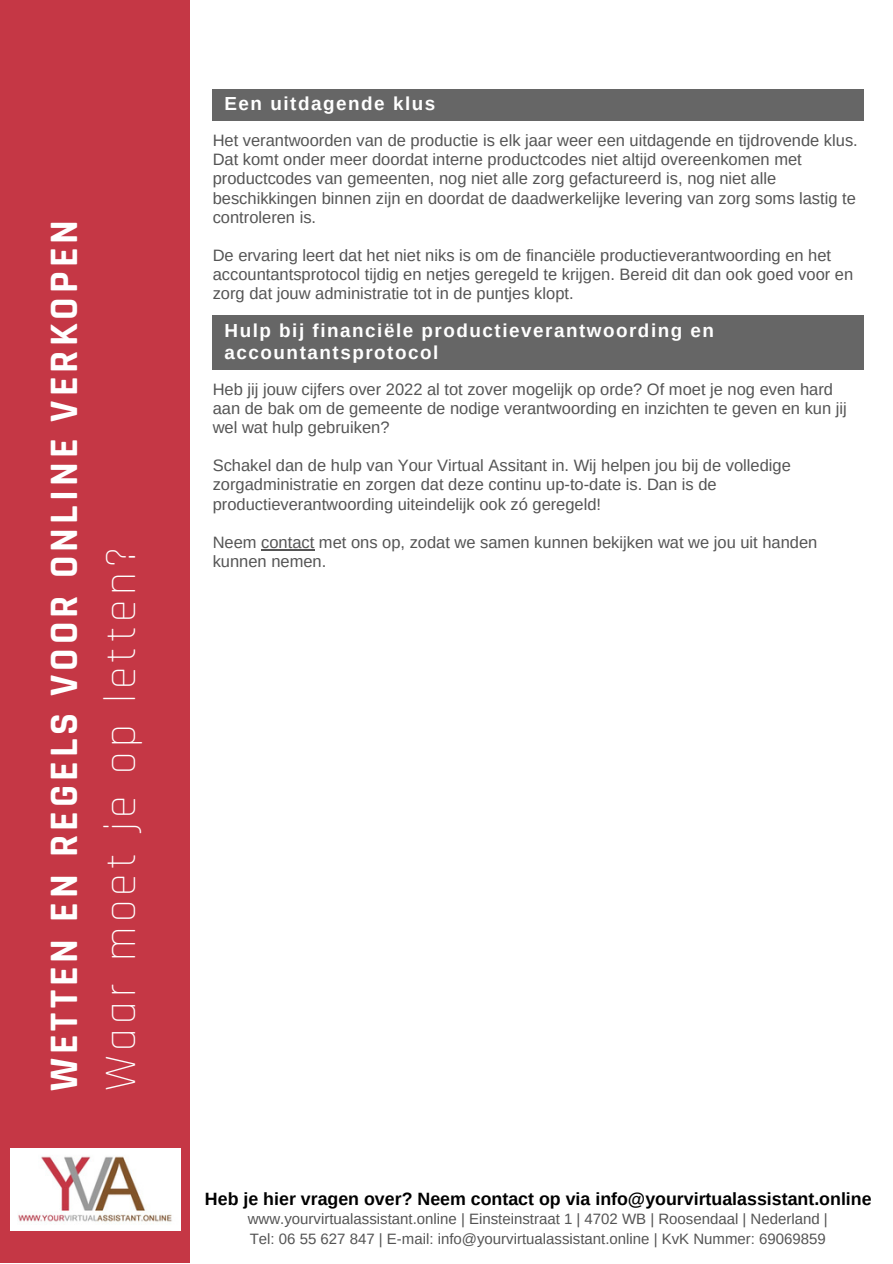
<style>
.page{position:relative;width:893px;height:1264px;background:#fff}
.page>*{position:absolute;margin:0;border:0;box-sizing:border-box;transform-origin:0 0}
.t1{font:300 45.3px "Rajdhani";letter-spacing:.1em;color:#fff}
.t2{font:700 40.8px "Rajdhani";letter-spacing:.1em;color:#fff}
.t3{font:700 18.9px/22.5px "Arimo";letter-spacing:.08em;color:#fff}
.t4{font:700 17.85px "Arimo";color:#000}
.t5{font:16.5px/19px "Arimo";color:#545454}
.t6{font:15px/20.2px "Arimo";color:#545454}
</style>
<div class="page">
<div style="left:0;top:0;width:189px;height:1262px;background:#c53745"></div>
<img style="left:11px;top:1148px;width:169px;height:82px">
<div style="left:213px;top:89px;width:650px;height:32px;background:#666"></div>
<div style="left:213px;top:315px;width:650px;height:54px;background:#666"></div>
<hr style="left:261px;top:549px;width:53px;height:1px;background:#545454">
<h2 class="t2" style="left:39px;top:1091px;width:872px;rotate:-90deg">WETTEN EN REGELS VOOR ONLINE VERKOPEN</h2>
<h1 class="t1" style="left:93px;top:1091px;width:546px;rotate:-90deg">Waar moet je op letten?</h1>
<p class="t3" style="left:224px;top:93px;width:212px">Een uitdagende klus</p>
<p class="t5" style="left:213px;top:131px;width:646px">Het verantwoorden van de productie is elk jaar weer een uitdagende en tijdrovende klus.<br>Dat komt onder meer doordat interne productcodes niet altijd overeenkomen met productcodes van gemeenten, nog niet alle zorg gefactureerd is, nog niet alle beschikkingen binnen zijn en doordat de daadwerkelijke levering van zorg soms lastig te controleren is.</p>
<p class="t5" style="left:213px;top:246px;width:642px">De ervaring leert dat het niet niks is om de financiële productieverantwoording en het accountantsprotocol tijdig en netjes geregeld te krijgen. Bereid dit dan ook goed voor en zorg dat jouw administratie tot in de puntjes klopt.</p>
<p class="t3" style="left:224px;top:319px;width:491px">Hulp bij financiële productieverantwoording en accountantsprotocol</p>
<p class="t5" style="left:213px;top:379px;width:635px">Heb jij jouw cijfers over 2022 al tot zover mogelijk op orde? Of moet je nog even hard aan de bak om de gemeente de nodige verantwoording en inzichten te geven en kun jij wel wat hulp gebruiken?</p>
<p class="t5" style="left:213px;top:456px;width:579px">Schakel dan de hulp van Your Virtual Assitant in. Wij helpen jou bij de volledige zorgadministratie en zorgen dat deze continu up-to-date is. Dan is de productieverantwoording uiteindelijk ook zó geregeld!</p>
<p class="t5" style="left:213px;top:532px;width:606px">Neem contact met ons op, zodat we samen kunnen bekijken wat we jou uit handen kunnen nemen.</p>
<p class="t4" style="left:205px;top:1188px;width:668px">Heb je hier vragen over? Neem contact op via info@yourvirtualassistant.online</p>
<p class="t6" style="left:248px;top:1208px;width:581px">www.yourvirtualassistant.online | Einsteinstraat 1 | 4702 WB | Roosendaal | Nederland |<br>Tel: 06 55 627 847 | E-mail: info@yourvirtualassistant.online | KvK Nummer: 69069859</p>
</div>
